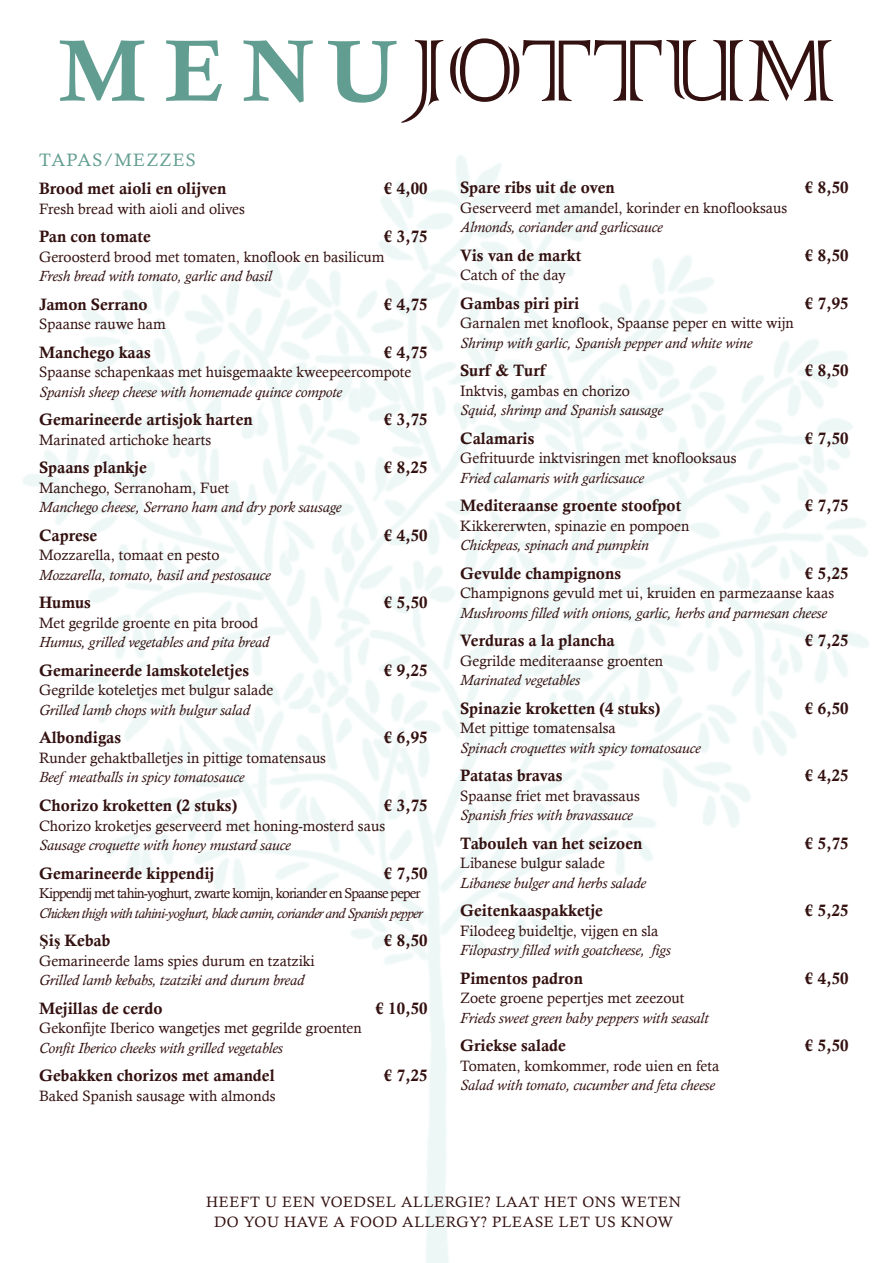
<style>
.page{position:relative;width:893px;height:1263px;background:#fff}
.page>*{position:absolute;margin:0;border:0;box-sizing:border-box;transform-origin:0 0}
.t1{font:18px "Calisto";letter-spacing:.07em;color:#629d91}
.t2{font:16.5px "Calis MT Bol";color:#331110}
.t3{font:15px "Calisto";color:#331110}
.t4{font:italic 15px "Calisto";color:#331110}
.t5{font:15px/19.5px "Calisto";letter-spacing:.04em;color:#331110;text-align:center}
.t6{font:italic 14.25px "Calisto";letter-spacing:-.04em;color:#331110}
.t7{font:14.25px "Calisto";letter-spacing:-.06em;color:#331110}
.s1{font-family:"Times New Roman";font-weight:700}
</style>
<div class="page">
<svg style="left:328px;top:38px;width:505px;height:85px"></svg>
<svg style="left:60px;top:40px;width:84px;height:61px"></svg>
<svg style="left:166px;top:40px;width:56px;height:61px"></svg>
<svg style="left:243px;top:40px;width:70px;height:63px"></svg>
<p class="t1" style="left:39px;top:149px;width:158px">TAPAS/MEZZES</p>
<p class="t2" style="left:39px;top:179px;width:189px">Brood met aioli en olijven</p>
<p class="t2" style="left:384px;top:179px;width:45px">€ 4,00</p>
<p class="t3" style="left:39px;top:200px;width:207px">Fresh bread with aioli and olives</p>
<p class="t2" style="left:39px;top:227px;width:113px">Pan con tomate</p>
<p class="t2" style="left:384px;top:227px;width:45px">€ 3,75</p>
<p class="t3" style="left:39px;top:248px;width:347px">Geroosterd brood met tomaten, knoflook en basilicum</p>
<p class="t4" style="left:39px;top:268px;width:234px">Fresh bread with tomato, garlic and basil</p>
<p class="t2" style="left:39px;top:295px;width:110px">Jamon Serrano</p>
<p class="t2" style="left:384px;top:295px;width:45px">€ 4,75</p>
<p class="t3" style="left:39px;top:316px;width:128px">Spaanse rauwe ham</p>
<p class="t2" style="left:39px;top:343px;width:113px">Manchego kaas</p>
<p class="t2" style="left:384px;top:343px;width:45px">€ 4,75</p>
<p class="t3" style="left:39px;top:364px;width:374px">Spaanse schapenkaas met huisgemaakte kweepeercompote</p>
<p class="t4" style="left:39px;top:383px;width:304px">Spanish sheep cheese with homemade quince compote</p>
<p class="t2" style="left:39px;top:410px;width:215px">Gemarineerde artisjok harten</p>
<p class="t2" style="left:384px;top:410px;width:45px">€ 3,75</p>
<p class="t3" style="left:39px;top:431px;width:174px">Marinated artichoke hearts</p>
<p class="t2" style="left:39px;top:458px;width:109px">Spaans plankje</p>
<p class="t2" style="left:384px;top:458px;width:45px">€ 8,25</p>
<p class="t3" style="left:39px;top:479px;width:192px">Manchego, Serranoham, Fuet</p>
<p class="t4" style="left:39px;top:499px;width:304px">Manchego cheese, Serrano ham and dry pork sausage</p>
<p class="t2" style="left:39px;top:526px;width:60px">Caprese</p>
<p class="t2" style="left:384px;top:526px;width:45px">€ 4,50</p>
<p class="t3" style="left:39px;top:547px;width:182px">Mozzarella, tomaat en pesto</p>
<p class="t4" style="left:39px;top:566px;width:233px">Mozzarella, tomato, basil and pestosauce</p>
<p class="t2" style="left:39px;top:593px;width:53px">Humus</p>
<p class="t2" style="left:384px;top:593px;width:45px">€ 5,50</p>
<p class="t3" style="left:39px;top:614px;width:221px">Met gegrilde groente en pita brood</p>
<p class="t4" style="left:39px;top:634px;width:232px">Humus, grilled vegetables and pita bread</p>
<p class="t2" style="left:39px;top:661px;width:212px">Gemarineerde lamskoteletjes</p>
<p class="t2" style="left:384px;top:661px;width:45px">€ 9,25</p>
<p class="t3" style="left:39px;top:682px;width:236px">Gegrilde koteletjes met bulgur salade</p>
<p class="t4" style="left:39px;top:701px;width:212px">Grilled lamb chops with bulgur salad</p>
<p class="t2" style="left:39px;top:728px;width:83px">Albondigas</p>
<p class="t2" style="left:384px;top:728px;width:45px">€ 6,95</p>
<p class="t3" style="left:39px;top:749px;width:288px">Runder gehaktballetjes in pittige tomatensaus</p>
<p class="t4" style="left:39px;top:769px;width:207px">Beef meatballs in spicy tomatosauce</p>
<p class="t2" style="left:39px;top:796px;width:200px">Chorizo kroketten (2 stuks)</p>
<p class="t2" style="left:384px;top:796px;width:45px">€ 3,75</p>
<p class="t3" style="left:39px;top:817px;width:348px">Chorizo kroketjes geserveerd met honing-mosterd saus</p>
<p class="t4" style="left:39px;top:836px;width:253px">Sausage croquette with honey mustard sauce</p>
<p class="t2" style="left:39px;top:863px;width:177px">Gemarineerde kippendij</p>
<p class="t2" style="left:384px;top:863px;width:45px">€ 7,50</p>
<p class="t7" style="left:39px;top:885px;width:383px">Kippendij met tahin-yoghurt, zwarte komijn, koriander en Spaanse peper</p>
<p class="t6" style="left:39px;top:904px;width:385px">Chicken thigh with tahini-yoghurt, black cumin, coriander and Spanish pepper</p>
<p class="t2" style="left:39px;top:931px;width:73px"><span class="s1">Ş</span>i<span class="s1">ş</span> Kebab</p>
<p class="t2" style="left:384px;top:931px;width:45px">€ 8,50</p>
<p class="t3" style="left:39px;top:952px;width:277px">Gemarineerde lams spies durum en tzatziki</p>
<p class="t4" style="left:39px;top:971px;width:267px">Grilled lamb kebabs, tzatziki and durum bread</p>
<p class="t2" style="left:39px;top:998px;width:125px">Mejillas de cerdo</p>
<p class="t2" style="left:376px;top:998px;width:53px">€ 10,50</p>
<p class="t3" style="left:39px;top:1019px;width:324px">Gekonfijte Iberico wangetjes met gegrilde groenten</p>
<p class="t4" style="left:39px;top:1039px;width:245px">Confit Iberico cheeks with grilled vegetables</p>
<p class="t2" style="left:39px;top:1066px;width:237px">Gebakken chorizos met amandel</p>
<p class="t2" style="left:384px;top:1066px;width:45px">€ 7,25</p>
<p class="t3" style="left:39px;top:1087px;width:238px">Baked Spanish sausage with almonds</p>
<p class="t2" style="left:460px;top:178px;width:156px">Spare ribs uit de oven</p>
<p class="t2" style="left:805px;top:178px;width:45px">€ 8,50</p>
<p class="t3" style="left:460px;top:199px;width:329px">Geserveerd met amandel, korinder en knoflooksaus</p>
<p class="t4" style="left:460px;top:219px;width:204px">Almonds, coriander and garlicsauce</p>
<p class="t2" style="left:460px;top:246px;width:123px">Vis van de markt</p>
<p class="t2" style="left:805px;top:246px;width:45px">€ 8,50</p>
<p class="t3" style="left:460px;top:267px;width:107px">Catch of the day</p>
<p class="t2" style="left:460px;top:294px;width:121px">Gambas piri piri</p>
<p class="t2" style="left:805px;top:294px;width:45px">€ 7,95</p>
<p class="t3" style="left:460px;top:315px;width:335px">Garnalen met knoflook, Spaanse peper en witte wijn</p>
<p class="t4" style="left:460px;top:334px;width:294px">Shrimp with garlic, Spanish pepper and white wine</p>
<p class="t2" style="left:460px;top:361px;width:87px">Surf &amp; Turf</p>
<p class="t2" style="left:805px;top:361px;width:45px">€ 8,50</p>
<p class="t3" style="left:460px;top:382px;width:171px">Inktvis, gambas en chorizo</p>
<p class="t4" style="left:460px;top:402px;width:204px">Squid, shrimp and Spanish sausage</p>
<p class="t2" style="left:460px;top:429px;width:76px">Calamaris</p>
<p class="t2" style="left:805px;top:429px;width:45px">€ 7,50</p>
<p class="t3" style="left:460px;top:450px;width:278px">Gefrituurde inktvisringen met knoflooksaus</p>
<p class="t4" style="left:460px;top:469px;width:185px">Fried calamaris with garlicsauce</p>
<p class="t2" style="left:460px;top:496px;width:223px">Mediteraanse groente stoofpot</p>
<p class="t2" style="left:805px;top:496px;width:45px">€ 7,75</p>
<p class="t3" style="left:460px;top:517px;width:231px">Kikkererwten, spinazie en pompoen</p>
<p class="t4" style="left:460px;top:537px;width:190px">Chickpeas, spinach and pumpkin</p>
<p class="t2" style="left:460px;top:564px;width:162px">Gevulde champignons</p>
<p class="t2" style="left:805px;top:564px;width:45px">€ 5,25</p>
<p class="t3" style="left:460px;top:585px;width:375px">Champignons gevuld met ui, kruiden en parmezaanse kaas</p>
<p class="t4" style="left:460px;top:604px;width:368px">Mushrooms filled with onions, garlic, herbs and parmesan cheese</p>
<p class="t2" style="left:460px;top:631px;width:156px">Verduras a la plancha</p>
<p class="t2" style="left:805px;top:631px;width:45px">€ 7,25</p>
<p class="t3" style="left:460px;top:652px;width:205px">Gegrilde mediteraanse groenten</p>
<p class="t4" style="left:460px;top:672px;width:121px">Marinated vegetables</p>
<p class="t2" style="left:460px;top:699px;width:202px">Spinazie kroketten (4 stuks)</p>
<p class="t2" style="left:805px;top:699px;width:45px">€ 6,50</p>
<p class="t3" style="left:460px;top:720px;width:157px">Met pittige tomatensalsa</p>
<p class="t4" style="left:460px;top:739px;width:242px">Spinach croquettes with spicy tomatosauce</p>
<p class="t2" style="left:460px;top:766px;width:104px">Patatas bravas</p>
<p class="t2" style="left:805px;top:766px;width:45px">€ 4,25</p>
<p class="t3" style="left:460px;top:787px;width:181px">Spaanse friet met bravassaus</p>
<p class="t4" style="left:460px;top:807px;width:174px">Spanish fries with bravassauce</p>
<p class="t2" style="left:460px;top:834px;width:184px">Tabouleh van het seizoen</p>
<p class="t2" style="left:805px;top:834px;width:45px">€ 5,75</p>
<p class="t3" style="left:460px;top:855px;width:146px">Libanese bulgur salade</p>
<p class="t4" style="left:460px;top:874px;width:187px">Libanese bulger and herbs salade</p>
<p class="t2" style="left:460px;top:901px;width:144px">Geitenkaaspakketje</p>
<p class="t2" style="left:805px;top:901px;width:45px">€ 5,25</p>
<p class="t3" style="left:460px;top:922px;width:200px">Filodeeg buideltje, vijgen en sla</p>
<p class="t4" style="left:460px;top:942px;width:212px">Filopastry filled with goatcheese, figs</p>
<p class="t2" style="left:460px;top:969px;width:124px">Pimentos padron</p>
<p class="t2" style="left:805px;top:969px;width:45px">€ 4,50</p>
<p class="t3" style="left:460px;top:990px;width:226px">Zoete groene pepertjes met zeezout</p>
<p class="t4" style="left:460px;top:1009px;width:250px">Frieds sweet green baby peppers with seasalt</p>
<p class="t2" style="left:460px;top:1036px;width:107px">Griekse salade</p>
<p class="t2" style="left:805px;top:1036px;width:45px">€ 5,50</p>
<p class="t3" style="left:460px;top:1057px;width:261px">Tomaten, komkommer, rode uien en feta</p>
<p class="t4" style="left:460px;top:1077px;width:256px">Salad with tomato, cucumber and feta cheese</p>
<p class="t5" style="left:206px;top:1192px;width:476px">HEEFT U EEN VOEDSEL ALLERGIE? LAAT HET ONS WETEN<br>DO YOU HAVE A FOOD ALLERGY? PLEASE LET US KNOW</p>
</div>
